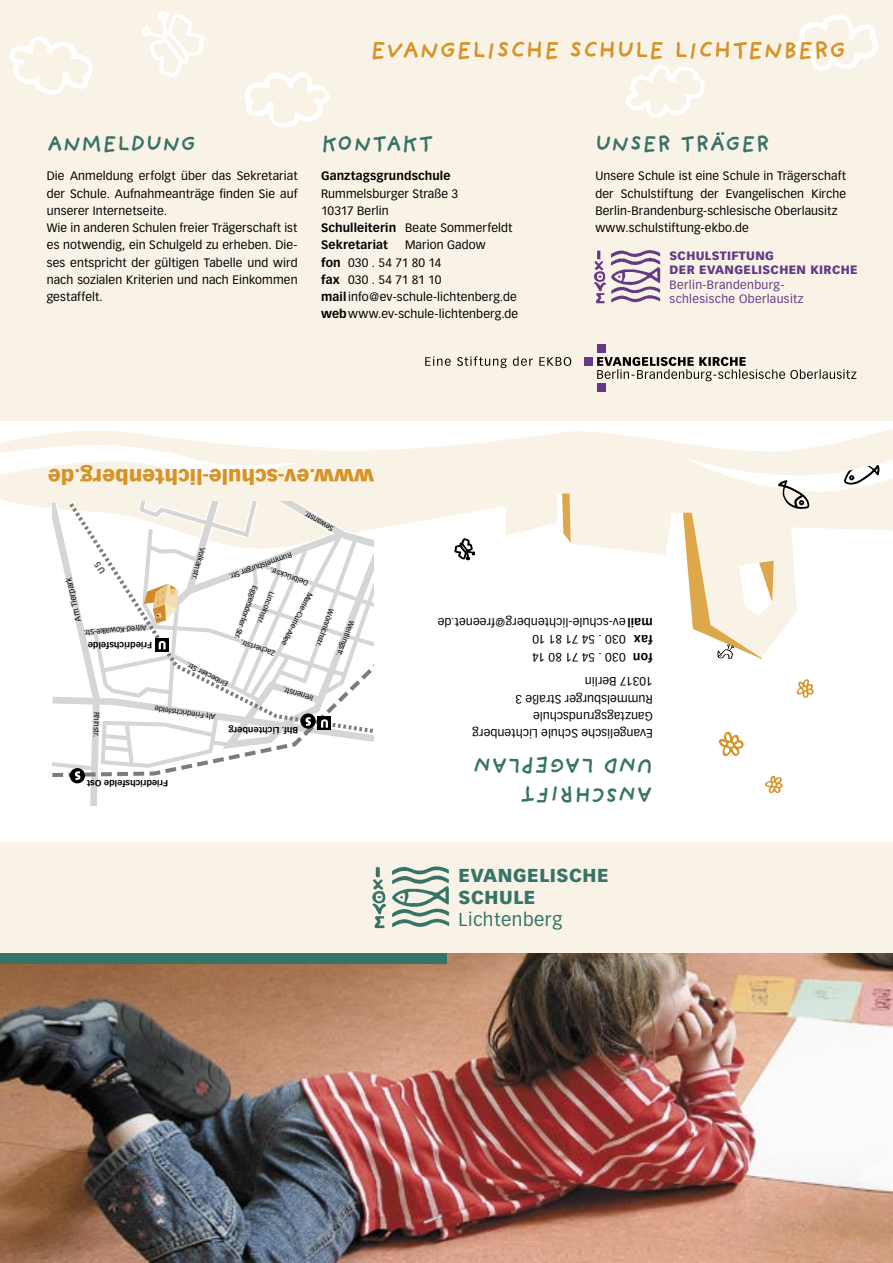
<style>
.page{position:relative;width:893px;height:1263px;background:#fff}
.page>*{position:absolute;margin:0;border:0;box-sizing:border-box;transform-origin:0 0}
.t1{font:700 24.3px "Providence Sans";color:#d69326}
.t2{font:700 22.5px/28.5px "Providence Sans";letter-spacing:.01em;color:#387466}
.t3{font:900 20.55px "Vectora LH";color:#d69326}
.t4{font:900 18.45px/22px "Vectora LH";letter-spacing:.03em;color:#387466}
.t5{font:18.45px "Vectora LH";letter-spacing:.03em;color:#387466}
.t6{font:12px/17.2px "Vectora LH";letter-spacing:.01em;color:#000}
.t7{font:700 12px "Vectora LH";letter-spacing:.01em;color:#000}
.t8{font:11.85px/14.2px "Vectora LH";letter-spacing:.03em;color:#633a85}
.t9{font:900 11.85px/14.2px "Vectora LH";letter-spacing:.03em;color:#633a85}
.t10{font:700 8.7px "Vectora LH";color:#000}
.t11{font:8.1px "Vectora LH";color:#000}
.t12{font:7.35px "Vectora LH";color:#000}
.s1{font-weight:700}
</style>
<div class="page">
<img style="left:0;top:952px;width:893px;height:311px">
<svg style="left:0;top:428px;width:893px;height:219px"></svg>
<svg style="left:796px;top:679px;width:18px;height:19px"></svg>
<svg style="left:718px;top:731px;width:26px;height:25px"></svg>
<svg style="left:765px;top:776px;width:18px;height:17px"></svg>
<svg style="left:562px;top:480px;width:248px;height:179px"></svg>
<svg style="left:52px;top:502px;width:46px;height:303px"></svg>
<svg style="left:65px;top:502px;width:308px;height:139px"></svg>
<div style="left:155px;top:638px;width:14px;height:14px;background:#000"></div>
<div style="left:70px;top:768px;width:15px;height:15px;background:#000;border-radius:50%"></div>
<svg style="left:52px;top:641px;width:321px;height:139px"></svg>
<svg style="left:144px;top:584px;width:34px;height:39px"></svg>
<div style="left:0;top:952px;width:446px;height:12px;background:#387466"></div>
<div style="left:0;top:842px;width:893px;height:110px;background:#f9f3e7"></div>
<div style="left:0;top:0;width:893px;height:421px;background:#f9f3e7"></div>
<svg style="left:142px;top:11px;width:62px;height:66px"></svg>
<svg style="left:0;top:441px;width:302px;height:41px"></svg>
<img style="left:593px;top:250px;width:68px;height:54px">
<div style="left:584px;top:357px;width:9px;height:9px;background:#633a85"></div>
<div style="left:597px;top:383px;width:9px;height:9px;background:#633a85"></div>
<div style="left:597px;top:344px;width:9px;height:9px;background:#633a85"></div>
<svg style="left:597px;top:357px;width:259px;height:24px"></svg>
<svg style="left:425px;top:356px;width:26px;height:10px"></svg>
<svg style="left:457px;top:356px;width:50px;height:12px"></svg>
<svg style="left:513px;top:356px;width:20px;height:10px"></svg>
<svg style="left:539px;top:357px;width:32px;height:9px"></svg>
<svg style="left:452px;top:537px;width:27px;height:26px"></svg>
<img style="left:372px;top:866px;width:78px;height:63px">
<svg style="left:94px;top:561px;width:12px;height:13px"></svg>
<svg style="left:320px;top:520px;width:7px;height:7px"></svg>
<svg style="left:229px;top:569px;width:15px;height:9px"></svg>
<h1 class="t1" style="left:371px;top:36px;width:477px">EVANGELISCHE SCHULE LICHTENBERG</h1>
<h2 class="t2" style="left:47px;top:129px;width:151px">ANMELDUNG</h2>
<p class="t6" style="left:47px;top:167px;width:252px">Die Anmeldung erfolgt über das Sekretariat der Schule. Aufnahmeanträge finden Sie auf unserer Internetseite.<br>Wie in anderen Schulen freier Trägerschaft ist es notwendig, ein Schulgeld zu erheben. Die&shy;ses entspricht der gültigen Tabelle und wird nach sozialen Kriterien und nach Einkommen gestaffelt.</p>
<h2 class="t2" style="left:321px;top:129px;width:114px">KONTAKT</h2>
<p class="t7" style="left:321px;top:169px;width:131px">Ganztagsgrundschule</p>
<p class="t6" style="left:321px;top:185px;width:193px">Rummelsburger Straße 3<br>10317 Berlin<br><span class="s1">Schulleiterin</span> Beate Sommerfeldt<br><span class="s1">Sekretariat</span></p>
<p class="t6" style="left:321px;top:236px;width:199px;text-indent:84px">Marion Gadow<br><span class="s1">fon</span> 030 . 54 71 80 14<br><span class="s1">fax</span> 030 . 54 71 81 10<br><span class="s1">mail</span> info@ev-schule-lichtenberg.de <span class="s1">web</span> www.ev-schule-lichtenberg.de</p>
<h2 class="t2" style="left:595px;top:129px;width:176px">UNSER TRÄGER</h2>
<p class="t6" style="left:595px;top:168px;width:252px">Unsere Schule ist eine Schule in Trägerschaft der Schulstiftung der Evangelischen Kirche Berlin-Brandenburg-schlesische Oberlausitz www.schulstiftung-ekbo.de</p>
<p class="t9" style="left:670px;top:248px;width:190px">SCHULSTIFTUNG<br>DER EVANGELISCHEN KIRCHE</p>
<p class="t8" style="left:670px;top:277px;width:135px">Berlin-Brandenburg&shy;schlesische Oberlausitz</p>
<h3 class="t3" style="left:374px;top:489px;width:328px;rotate:-180deg">www.ev-schule-lichtenberg.de</h3>
<p class="t11" style="left:74px;top:622px;width:46px;rotate:-103deg">Am Tierpark</p>
<p class="t12" style="left:147px;top:632px;width:65px;rotate:175deg">A woK-der f l tS-ekl a . r</p>
<p class="t10" style="left:152px;top:650px;width:66px;rotate:-180deg">Friedrichsfelde</p>
<p class="t12" style="left:207px;top:549px;width:34px;rotate:106deg">Volkanstr.</p>
<p class="t12" style="left:331px;top:533px;width:34px;rotate:-150deg">Se anstr.</p>
<p class="t12" style="left:293px;top:558px;width:63px;rotate:160deg">Rummelsburge St</p>
<p class="t12" style="left:306px;top:588px;width:42px;rotate:-159deg">Delbrückstr.</p>
<p class="t12" style="left:260px;top:588px;width:57px;rotate:110deg">Eggersdorfer Str.</p>
<p class="t12" style="left:276px;top:594px;width:36px;rotate:113deg">Lincolnstr.</p>
<p class="t12" style="left:315px;top:595px;width:60px;rotate:118deg">Marie-Curie-Allee</p>
<p class="t12" style="left:336px;top:611px;width:41px;rotate:110deg">Wönnichstr.</p>
<p class="t12" style="left:356px;top:623px;width:39px;rotate:111deg">Weitlingstr.</p>
<p class="t12" style="left:273px;top:657px;width:37px;rotate:-162deg">Zachertstr.</p>
<p class="t12" style="left:226px;top:689px;width:47px;rotate:-153deg">Einbecker Str.</p>
<p class="t12" style="left:312px;top:702px;width:33px;rotate:-163deg">Irenenstr.</p>
<p class="t12" style="left:101px;top:712px;width:27px;rotate:92deg">Rhinstr.</p>
<p class="t12" style="left:215px;top:721px;width:63px;rotate:-172deg">Alt-Friedrichsfelde</p>
<p class="t10" style="left:298px;top:735px;width:71px;rotate:-180deg">Bhf. Lichtenberg</p>
<p class="t10" style="left:168px;top:788px;width:83px;rotate:-180deg">Friedrichsfelde Ost</p>
<p class="t6" style="left:653px;top:648px;width:217px;rotate:-180deg"><span class="s1">fax mail</span>ev-schule-lichtenberg@freenet.de</p>
<p class="t6" style="left:626px;top:648px;width:95px;rotate:-180deg">030 . 54 71 81 10</p>
<p class="t6" style="left:626px;top:665px;width:95px;rotate:-180deg">030 . 54 71 80 14</p>
<p class="t7" style="left:653px;top:664px;width:21px;rotate:-180deg">fon</p>
<p class="t6" style="left:653px;top:742px;width:182px;rotate:-180deg">Evangelische Schule Lichtenberg<br>Ganztagsgrundschule<br>Rummelsburger Straße 3<br>10317 Berlin</p>
<h2 class="t2" style="left:653px;top:809px;width:181px;rotate:-180deg">ANSCHRIFT<br>UND LAGEPLAN</h2>
<h3 class="t4" style="left:459px;top:864px;width:152px">EVANGELISCHE<br>SCHULE</h3>
<h3 class="t5" style="left:459px;top:909px;width:105px">Lichtenberg</h3>
</div>
